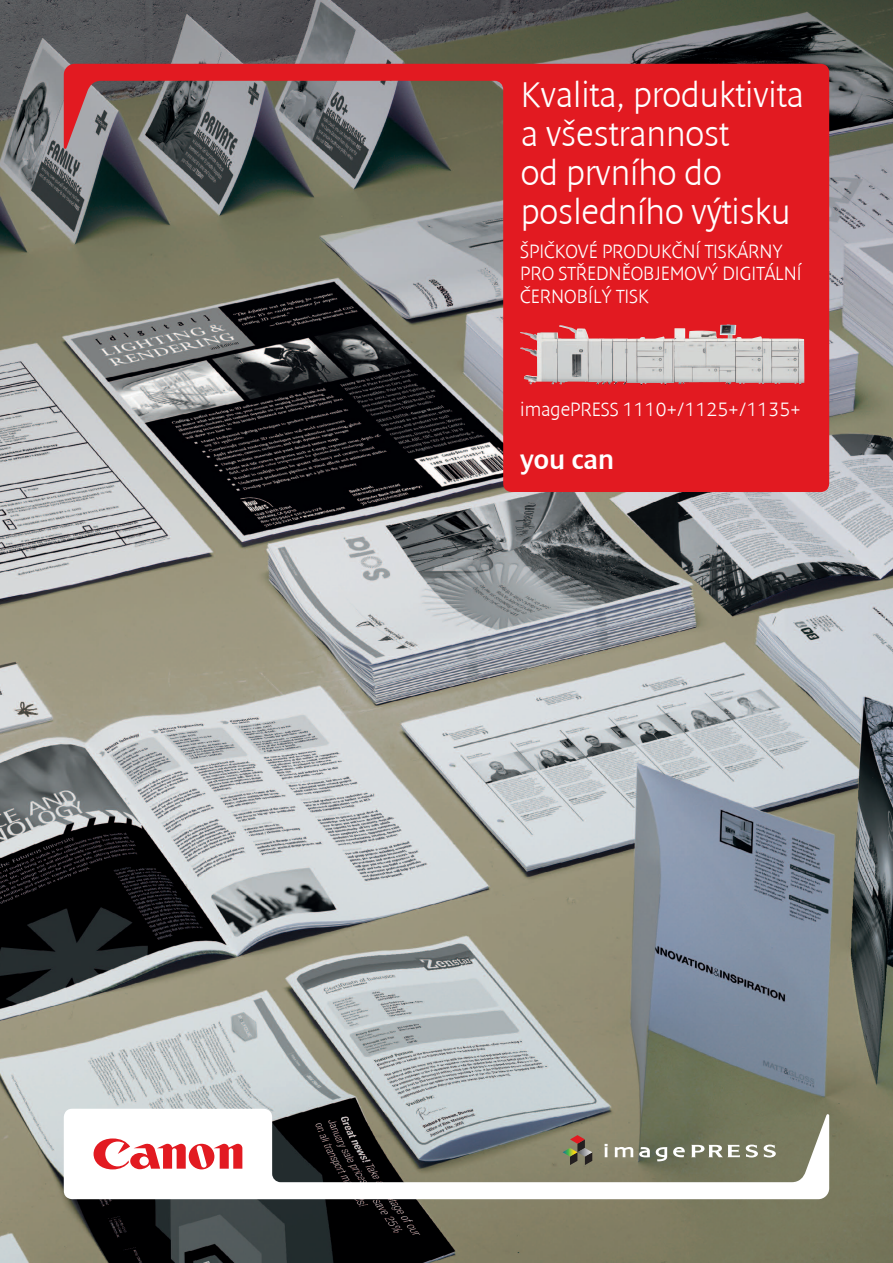
<style>
.page{position:relative;width:893px;height:1263px;background:#fff}
.page>*{position:absolute;margin:0;border:0;box-sizing:border-box;transform-origin:0 0}
.t1{font:36px/39px "Denda New Light CE";color:#fff}
.heading{font:27.75px "Denda New CE";color:#fff}
.Product{font:19.5px/22.5px "Denda New Light CE";color:#fff}
</style>
<div class="page">
<img style="left:0;top:0;width:893px;height:1263px">
<svg style="left:64px;top:64px;width:765px;height:428px;background:#9a4949"></svg>
<svg style="left:64px;top:1109px;width:765px;height:90px"></svg>
<svg style="left:94px;top:1138px;width:148px;height:31px"></svg>
<svg style="left:746px;top:1144px;width:12px;height:13px"></svg>
<svg style="left:764px;top:1144px;width:12px;height:13px"></svg>
<svg style="left:691px;top:1145px;width:49px;height:12px"></svg>
<svg style="left:605px;top:1144px;width:3px;height:13px"></svg>
<svg style="left:615px;top:1147px;width:18px;height:10px"></svg>
<svg style="left:639px;top:1147px;width:11px;height:10px"></svg>
<svg style="left:656px;top:1147px;width:11px;height:14px"></svg>
<svg style="left:673px;top:1147px;width:12px;height:10px"></svg>
<svg style="left:563px;top:1135px;width:29px;height:30px"></svg>
<img style="left:520px;top:325px;width:208px;height:26px">
<p class="t1" style="left:521px;top:76px;width:284px">Kvalita, produktivita a všestrannost<br>od prvního do posledního výtisku</p>
<p class="Product" style="left:520px;top:240px;width:283px">ŠPIČKOVÉ PRODUKČNÍ TISKÁRNY<br>PRO STŘEDNĚOBJEMOVÝ DIGITÁLNÍ<br>ČERNOBÍLÝ TISK</p>
<p class="Product" style="left:520px;top:398px;width:282px">imagePRESS 1110+/1125+/1135+</p>
<p class="heading" style="left:520px;top:444px;width:96px">you can</p>
</div>
